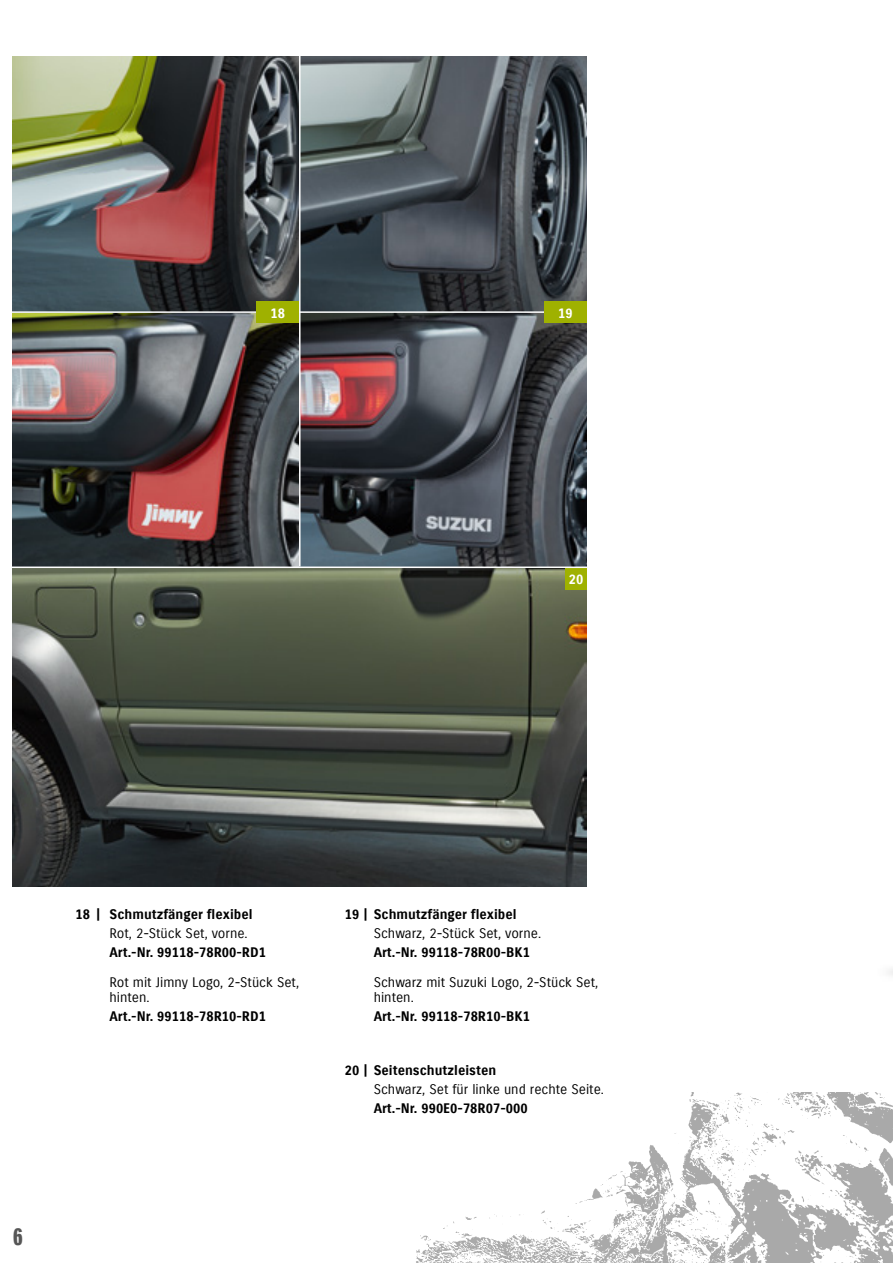
<style>
.page{position:relative;width:893px;height:1263px;background:#fff}
.page>*{position:absolute;margin:0;border:0;box-sizing:border-box;transform-origin:0 0}
.t1{font:24px "Suzuki PRO Headline";color:#565656}
.Beschreibung{font:13.5px/15px "Suzuki PRO Regular";color:#000}
.Artikelnummer{font:13.5px "Suzuki PRO Bold";color:#000}
.Artikel_Name{font:13.5px "Suzuki PRO Bold";color:#000}
.Artikel_Name-2{font:13.5px "Suzuki PRO Bold";color:#fff}
</style>
<div class="page">
<img style="left:13px;top:57px;width:574px;height:830px">
<img style="left:416px;top:1093px;width:477px;height:170px">
<div style="left:566px;top:568px;width:21px;height:21px;background:#9fb100"></div>
<hr style="left:299px;top:47px;width:2px;height:519px;background:#fff">
<hr style="left:0;top:566px;width:588px;height:2px;background:#fff">
<hr style="left:0;top:311px;width:590px;height:2px;background:#fff">
<div style="left:256px;top:301px;width:43px;height:22px;background:#9fb100"></div>
<div style="left:544px;top:301px;width:43px;height:22px;background:#9fb100"></div>
<img style="left:889px;top:969px;width:4px;height:6px">
<p class="Artikel_Name-2" style="left:270px;top:305px;width:16px">18</p>
<p class="Artikel_Name-2" style="left:558px;top:305px;width:16px">19</p>
<p class="Artikel_Name-2" style="left:569px;top:571px;width:16px">20</p>
<h1 class="t1" style="left:13px;top:1222px;width:12px">6</h1>
<p class="Artikel_Name" style="left:75px;top:906px;width:179px">18 | Schmutzfänger flexibel</p>
<p class="Beschreibung" style="left:109px;top:926px;width:140px">Rot, 2-Stück Set, vorne.</p>
<p class="Artikelnummer" style="left:109px;top:944px;width:158px">Art.-Nr. 99118-78R00-RD1</p>
<p class="Beschreibung" style="left:109px;top:975px;width:191px">Rot mit Jimny Logo, 2-Stück Set, hinten.</p>
<p class="Artikelnummer" style="left:109px;top:1008px;width:158px">Art.-Nr. 99118-78R10-RD1</p>
<p class="Artikel_Name" style="left:345px;top:906px;width:173px">19 | Schmutzfänger flexibel</p>
<p class="Beschreibung" style="left:374px;top:926px;width:169px">Schwarz, 2-Stück Set, vorne.</p>
<p class="Artikelnummer" style="left:374px;top:944px;width:158px">Art.-Nr. 99118-78R00-BK1</p>
<p class="Beschreibung" style="left:374px;top:975px;width:226px">Schwarz mit Suzuki Logo, 2-Stück Set, hinten.</p>
<p class="Artikelnummer" style="left:374px;top:1008px;width:158px">Art.-Nr. 99118-78R10-BK1</p>
<p class="Artikel_Name" style="left:345px;top:1062px;width:153px">20 | Seitenschutzleisten</p>
<p class="Beschreibung" style="left:374px;top:1082px;width:232px">Schwarz, Set für linke und rechte Seite.</p>
<p class="Artikelnummer" style="left:374px;top:1100px;width:155px">Art.-Nr. 990E0-78R07-000</p>
</div>
